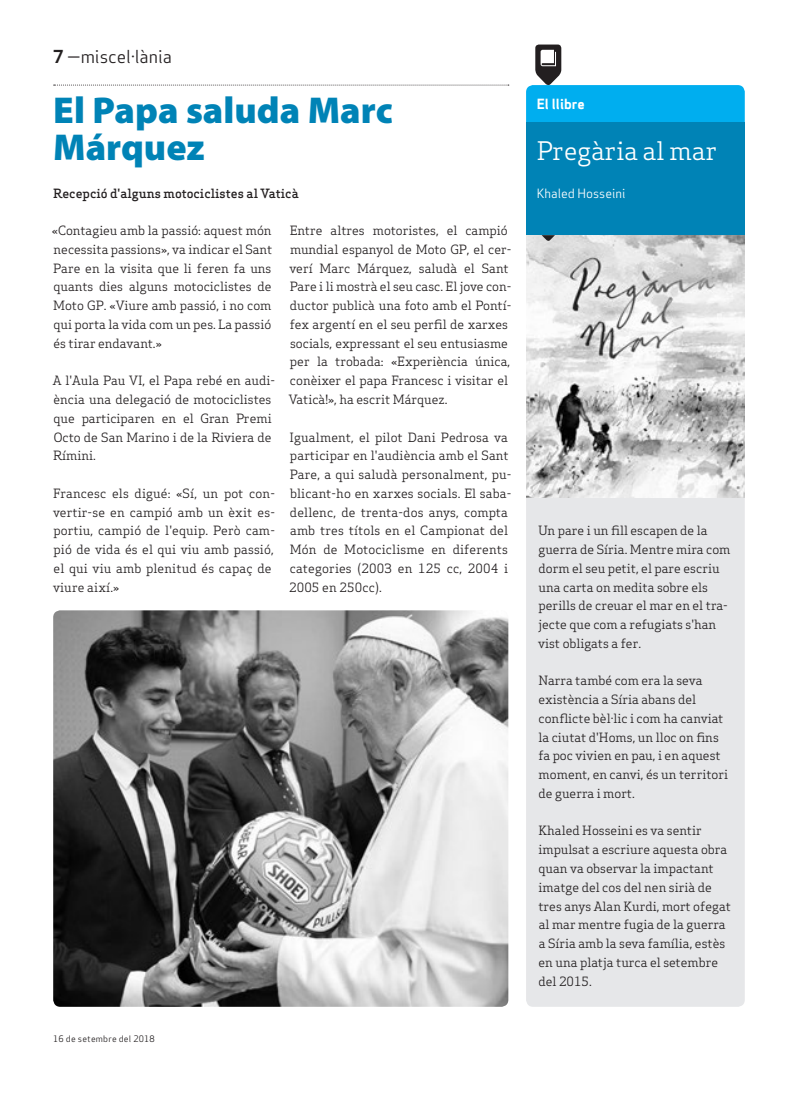
<style>
.page{position:relative;width:798px;height:1099px;background:#fff}
.page>*{position:absolute;margin:0;border:0;box-sizing:border-box;transform-origin:0 0}
.Titulars{font:900 37.5px/37.5px "Myriad Pro";color:#0083b6}
.Subtitol_Secció{font:25px "Apex Serif";color:#fff}
.Capçalera{font:17.5px "Apex Sans Book T";color:#231f20}
.Titular_Secció_Petit{font:13.75px "Apex Sans Bold T";color:#fff}
.Text_General{font:12.5px/18.8px "Apex Serif";color:#231f20}
.Autors{font:500 12.5px "Apex Serif";color:#231f20}
.Titulars-2{font:12.5px "Apex Sans Book T";color:#fff}
.Data_Peu{font:8.75px "Apex Sans Book T";letter-spacing:.02em;color:#231f20}
.s1{font-family:"Apex Sans Bold T"}
</style>
<div class="page">
<div style="left:526px;top:498px;width:218px;height:508px;background:#e6e7e9"></div>
<div style="left:526px;top:123px;width:218px;height:112px;background:#0083b6"></div>
<img style="left:526px;top:235px;width:218px;height:263px">
<svg style="left:541px;top:235px;width:13px;height:7px"></svg>
<svg style="left:526px;top:45px;width:218px;height:78px"></svg>
<img style="left:53px;top:610px;width:455px;height:396px">
<svg style="left:54px;top:85px;width:454px;height:1px"></svg>
<p class="Capçalera" style="left:53px;top:46px;width:120px"><span class="s1">7</span> —miscel·lània</p>
<p class="Titulars" style="left:53px;top:90px;width:341px">El Papa saluda Marc<br>Márquez</p>
<p class="Autors" style="left:53px;top:185px;width:247px">Recepció d'alguns motociclistes al Vaticà</p>
<p class="Text_General" style="left:52px;top:221px;width:222px;text-align:justify">«Contagieu amb la passió: aquest món necessita passions», va indicar el Sant Pare en la visita que li feren fa uns quants dies alguns motociclistes de Moto GP. «Viure amb passió, i no com qui porta la vida com un pes. La passió és tirar endavant.»</p>
<p class="Text_General" style="left:53px;top:371px;width:224px">A l'Aula Pau VI, el Papa rebé en audi&shy;ència una delegació de motociclistes que participaren en el Gran Premi<br>Octo de San Marino i de la Riviera de<br>Rímini.</p>
<p class="Text_General" style="left:53px;top:483px;width:223px">Francesc els digué: «Sí, un pot con&shy;vertir-se en campió amb un èxit es&shy;portiu, campió de l'equip. Però cam&shy;pió de vida és el qui viu amb passió, el qui viu amb plenitud és capaç de viure així.»</p>
<p class="Text_General" style="left:288px;top:221px;width:224px">Entre altres motoristes, el campió mundial espanyol de Moto GP, el cer&shy;verí Marc Márquez, saludà el Sant Pare i li mostrà el seu casc. El jove con&shy;ductor publicà una foto amb el Pontí&shy;fex argentí en el seu perfil de xarxes socials, expressant el seu entusiasme per la trobada: «Experiència única, conèixer el papa Francesc i visitar el Vaticà!», ha escrit Márquez.</p>
<p class="Text_General" style="left:289px;top:427px;width:224px">Igualment, el pilot Dani Pedrosa va participar en l'audiència amb el Sant Pare, a qui saludà personalment, pu&shy;blicant-ho en xarxes socials. El saba&shy;dellenc, de trenta-dos anys, compta amb tres títols en el Campionat del Món de Motociclisme en diferents categories (2003 en 125 cc, 2004 i 2005 en 250cc).</p>
<p class="Data_Peu" style="left:53px;top:1032px;width:103px">16 de setembre del 2018</p>
<p class="Titular_Secció_Petit" style="left:536px;top:95px;width:50px">El llibre</p>
<p class="Subtitol_Secció" style="left:536px;top:135px;width:182px">Pregària al mar</p>
<p class="Titulars-2" style="left:536px;top:185px;width:90px">Khaled Hosseini</p>
<p class="Text_General" style="left:538px;top:521px;width:194px">Un pare i un fill escapen de la guerra de Síria. Mentre mira com dorm el seu petit, el pare escriu una carta on medita sobre els perills de creuar el mar en el tra&shy;jecte que com a refugiats s'han vist obligats a fer.</p>
<p class="Text_General" style="left:538px;top:671px;width:191px">Narra també com era la seva existència a Síria abans del conflicte bèl·lic i com ha canviat la ciutat d'Homs, un lloc on fins fa poc vivien en pau, i en aquest moment, en canvi, és un territori de guerra i mort.</p>
<p class="Text_General" style="left:538px;top:821px;width:194px">Khaled Hosseini es va sentir impulsat a escriure aquesta obra quan va observar la impactant imatge del cos del nen sirià de tres anys Alan Kurdi, mort ofegat al mar mentre fugia de la guerra a Síria amb la seva família, estès en una platja turca el setembre del 2015.</p>
</div>
